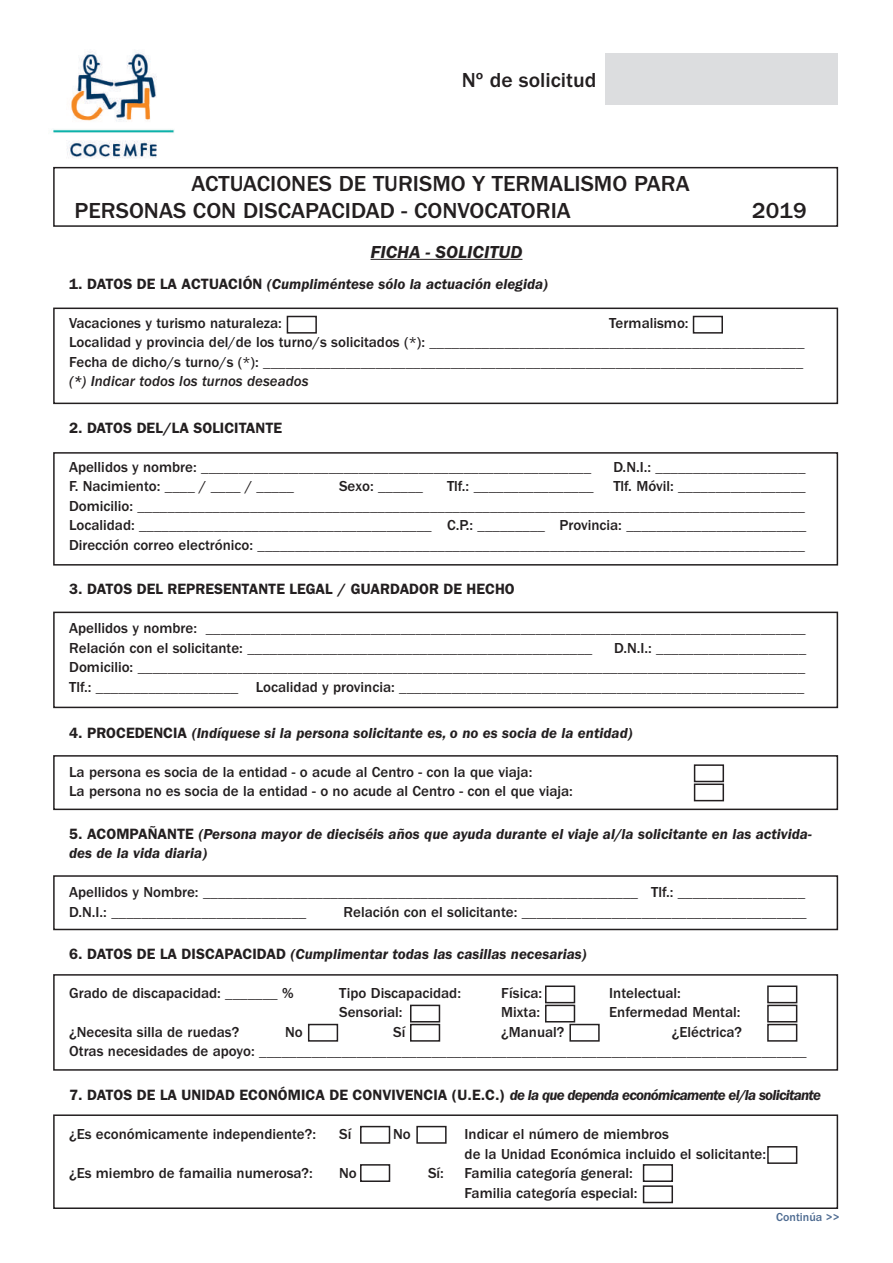
<style>
.page{position:relative;width:893px;height:1263px;background:#fff}
.page>*{position:absolute;margin:0;border:0;box-sizing:border-box;transform-origin:0 0}
.t1{font:500 22.5px/27px "ITC Franklin Gothic Std";color:#231f20}
.t2{font:500 21px "ITC Franklin Gothic Std";color:#231f20}
.t3{font:italic 600 18px "ITC Franklin Gothic Std";color:#231f20}
.t4{font:500 15px/19.5px "ITC Franklin Gothic Std";color:#231f20}
.t5{font:italic 600 15px/19.5px "ITC Franklin Gothic Std";color:#231f20}
.t6{font:600 15px "ITC Franklin Gothic Std";color:#231f20}
.t7{font:15px "ITC Franklin Gothic Std Med It";color:#231f20}
.t8{font:500 12px "ITC Franklin Gothic Std";color:#4e6b91}
.s1{font-style:normal}
.s2{font-style:italic}
</style>
<div class="page">
<div style="left:605px;top:54px;width:232px;height:51px;background:#dcdddf"></div>
<img style="left:53px;top:51px;width:154px;height:116px">
<hr style="left:370px;top:259px;width:152px;height:1px;background:#231f20">
<div style="left:53px;top:308px;width:785px;height:96px;border:2px solid #231f20"></div>
<div style="left:287px;top:316px;width:30px;height:18px;border:2px solid #231f20"></div>
<div style="left:693px;top:316px;width:30px;height:18px;border:2px solid #231f20"></div>
<div style="left:694px;top:764px;width:30px;height:18px;border:2px solid #231f20"></div>
<div style="left:694px;top:783px;width:30px;height:18px;border:2px solid #231f20"></div>
<div style="left:767px;top:985px;width:30px;height:18px;border:2px solid #231f20"></div>
<div style="left:767px;top:1005px;width:30px;height:17px;border:2px solid #231f20"></div>
<div style="left:767px;top:1024px;width:30px;height:18px;border:2px solid #231f20"></div>
<div style="left:569px;top:1024px;width:31px;height:18px;border:2px solid #231f20"></div>
<div style="left:410px;top:1024px;width:30px;height:18px;border:2px solid #231f20"></div>
<div style="left:308px;top:1024px;width:30px;height:18px;border:2px solid #231f20"></div>
<div style="left:410px;top:1005px;width:30px;height:17px;border:2px solid #231f20"></div>
<div style="left:545px;top:1005px;width:30px;height:17px;border:2px solid #231f20"></div>
<div style="left:545px;top:985px;width:30px;height:18px;border:2px solid #231f20"></div>
<div style="left:416px;top:1126px;width:31px;height:18px;border:2px solid #231f20"></div>
<div style="left:643px;top:1164px;width:30px;height:18px;border:2px solid #231f20"></div>
<div style="left:360px;top:1126px;width:30px;height:18px;border:2px solid #231f20"></div>
<div style="left:360px;top:1164px;width:30px;height:18px;border:2px solid #231f20"></div>
<div style="left:643px;top:1185px;width:30px;height:18px;border:2px solid #231f20"></div>
<div style="left:767px;top:1146px;width:30px;height:18px;border:2px solid #231f20"></div>
<div style="left:53px;top:452px;width:785px;height:114px;border:2px solid #231f20"></div>
<div style="left:53px;top:612px;width:785px;height:96px;border:2px solid #231f20"></div>
<div style="left:53px;top:755px;width:785px;height:55px;border:2px solid #231f20"></div>
<div style="left:53px;top:875px;width:785px;height:55px;border:2px solid #231f20"></div>
<div style="left:53px;top:974px;width:785px;height:97px;border:2px solid #231f20"></div>
<div style="left:53px;top:1114px;width:785px;height:95px;border:2px solid #231f20"></div>
<div style="left:53px;top:167px;width:785px;height:60px;border:2px solid #231f20"></div>
<h2 class="t2" style="left:462px;top:68px;width:136px">Nº de solicitud</h2>
<h1 class="t1" style="left:75px;top:171px;width:617px;text-indent:117px">ACTUACIONES DE TURISMO Y TERMALISMO PARA<br>PERSONAS CON DISCAPACIDAD - CONVOCATORIA</h1>
<h1 class="t1" style="left:752px;top:198px;width:56px">2019</h1>
<p class="t3" style="left:370px;top:241px;width:153px">FICHA - SOLICITUD</p>
<p class="t5" style="left:69px;top:274px;width:480px"><span class="s1">1. DATOS DE LA ACTUACIÓN</span> (Cumpliméntese sólo la actuación elegida)</p>
<p class="t4" style="left:69px;top:313px;width:214px">Vacaciones y turismo naturaleza:</p>
<p class="t4" style="left:69px;top:313px;width:737px;text-indent:540px">Termalismo:<br>Localidad y provincia del/de los turno/s solicitados (*): __________________________________________________<br>Fecha de dicho/s turno/s (*): ________________________________________________________________________</p>
<p class="t7" style="left:69px;top:373px;width:241px">(*) Indicar todos los turnos deseados</p>
<p class="t6" style="left:69px;top:419px;width:215px">2. DATOS DEL/LA SOLICITANTE</p>
<p class="t4" style="left:69px;top:457px;width:524px">Apellidos y nombre: ____________________________________________________</p>
<p class="t4" style="left:613px;top:457px;width:194px">D.N.I.: ____________________</p>
<p class="t4" style="left:69px;top:477px;width:227px">F. Nacimiento: ____ / ____ / _____</p>
<p class="t4" style="left:339px;top:477px;width:86px">Sexo: ______</p>
<p class="t4" style="left:447px;top:477px;width:148px">Tlf.: ________________</p>
<p class="t4" style="left:69px;top:477px;width:739px;text-align:justify;text-indent:544px">Tlf. Móvil: _________________ Domicilio: _________________________________________________________________________________________ Localidad: _______________________________________ C.P.: _________ Provincia: ________________________ Dirección correo electrónico: _________________________________________________________________________</p>
<p class="t6" style="left:69px;top:580px;width:447px">3. DATOS DEL REPRESENTANTE LEGAL / GUARDADOR DE HECHO</p>
<p class="t4" style="left:69px;top:619px;width:738px">Apellidos y nombre: ________________________________________________________________________________<br>Relación con el solicitante: ______________________________________________</p>
<p class="t4" style="left:69px;top:638px;width:739px;text-align:justify;text-indent:545px">D.N.I.: ____________________ Domicilio: _________________________________________________________________________________________ Tlf.: ___________________ Localidad y provincia: ______________________________________________________</p>
<p class="t5" style="left:69px;top:723px;width:565px"><span class="s1">4. PROCEDENCIA</span> (Indíquese si la persona solicitante es, o no es socia de la entidad)</p>
<p class="t4" style="left:69px;top:762px;width:505px">La persona es socia de la entidad - o acude al Centro - con la que viaja:<br>La persona no es socia de la entidad - o no acude al Centro - con el que viaja:</p>
<p class="t5" style="left:69px;top:824px;width:744px"><span class="s1">5. ACOMPAÑANTE</span> (Persona mayor de dieciséis años que ayuda durante el viaje al/la solicitante en las activida&shy;des de la vida diaria)</p>
<p class="t4" style="left:69px;top:883px;width:738px">Apellidos y Nombre: __________________________________________________________ Tlf.: _________________<br>D.N.I.: __________________________</p>
<p class="t4" style="left:344px;top:902px;width:465px">Relación con el solicitante: ______________________________________</p>
<p class="t5" style="left:69px;top:944px;width:519px"><span class="s1">6. DATOS DE LA DISCAPACIDAD</span> (Cumplimentar todas las casillas necesarias)</p>
<p class="t4" style="left:69px;top:983px;width:226px">Grado de discapacidad: _______ %</p>
<p class="t4" style="left:339px;top:983px;width:123px">Tipo Discapacidad:</p>
<p class="t4" style="left:501px;top:983px;width:42px">Física:</p>
<p class="t4" style="left:609px;top:983px;width:73px">Intelectual:</p>
<p class="t4" style="left:339px;top:1003px;width:65px">Sensorial:</p>
<p class="t4" style="left:501px;top:1003px;width:40px">Mixta:</p>
<p class="t4" style="left:609px;top:1003px;width:133px">Enfermedad Mental:</p>
<p class="t4" style="left:69px;top:1022px;width:172px">¿Necesita silla de ruedas?</p>
<p class="t4" style="left:285px;top:1022px;width:19px">No</p>
<p class="t4" style="left:393px;top:1022px;width:14px">Sí</p>
<p class="t4" style="left:501px;top:1022px;width:65px">¿Manual?</p>
<p class="t4" style="left:69px;top:1022px;width:739px;text-indent:603px">¿Eléctrica?<br>Otras necesidades de apoyo: _________________________________________________________________________</p>
<p class="t6" style="left:69px;top:1086px;width:753px">7. DATOS DE LA UNIDAD ECONÓMICA DE CONVIVENCIA (U.E.C.) <span class="s2">de la que dependa económicamente el/la solicitante</span></p>
<p class="t4" style="left:69px;top:1125px;width:248px">¿Es económicamente independiente?:</p>
<p class="t4" style="left:339px;top:1125px;width:14px">Sí</p>
<p class="t4" style="left:393px;top:1125px;width:19px">No</p>
<p class="t4" style="left:465px;top:1125px;width:303px">Indicar el número de miembros<br>de la Unidad Económica incluido el solicitante:</p>
<p class="t4" style="left:69px;top:1164px;width:245px">¿Es miembro de famailia numerosa?:</p>
<p class="t4" style="left:339px;top:1164px;width:19px">No</p>
<p class="t4" style="left:428px;top:1164px;width:17px">Sí:</p>
<p class="t4" style="left:465px;top:1164px;width:174px">Familia categoría general:<br>Familia categoría especial:</p>
<p class="t8" style="left:776px;top:1211px;width:65px">Continúa &gt;&gt;</p>
</div>
